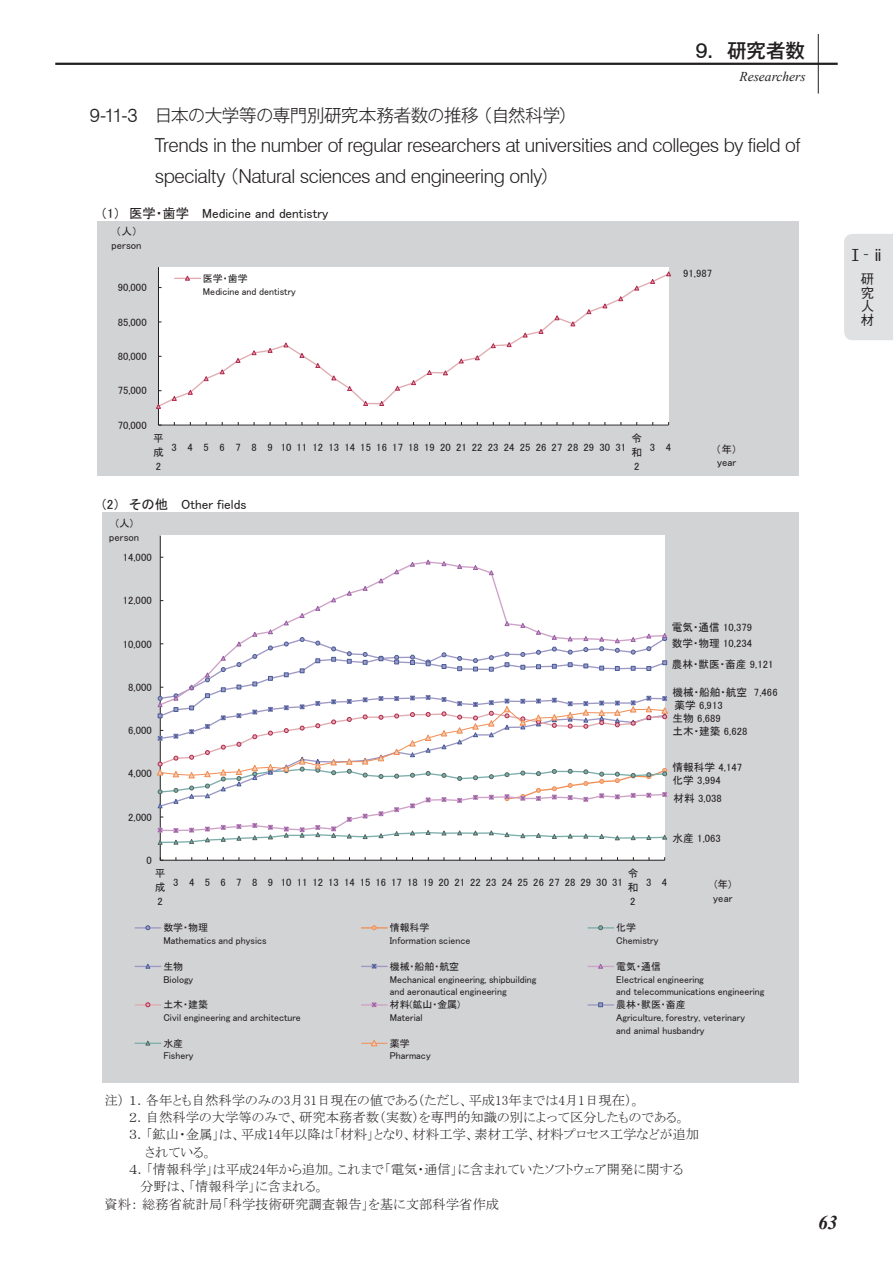
<style>
.page{position:relative;width:893px;height:1263px;background:#fff}
.page>*{position:absolute;margin:0;border:0;box-sizing:border-box;transform-origin:0 0}
.t1{font:500 19.5px "Gothic MB101 Pro";color:#231f20}
.t2{font:italic 700 19.5px "Times New Roman";color:#231f20}
.t3{font:300 19.35px/30.8px "Swiss 721 BT";letter-spacing:-.02em;color:#231f20}
.t4{font:300 17.55px "Gothic MB101 Pro";letter-spacing:-.03em;color:#231f20}
.t5{font:500 16.5px "Gothic BBB Pro";color:#231f20}
.t6{font:italic 13.5px "Times New Roman";color:#231f20}
.t7{font:500 13.5px/13.5px "Gothic BBB Pro";color:#231f20;text-align:justify}
.t8{font:13.35px/17.4px "MS P Mincho";color:#231f20}
.t9{font:13.35px "MS P Gothic";color:#231f20}
.t10{font:10.65px/13.8px "MS P Gothic";letter-spacing:.01em;color:#231f20;text-align:justify}
.t11{font:9.9px/12.8px "MS P Gothic";color:#231f20}
.s1{font-family:"Swiss 721 BT";font-weight:400;font-size:21.45px}
.s2{font-family:"Swiss 721 BT";font-size:19.35px}
.s3{font-family:"Gothic MB101 Pro";font-size:17.55px}
.s4{color:#fff}
.s5{font-family:"Adobe Myungjo Std"}
</style>
<div class="page">
<div style="left:102px;top:512px;width:697px;height:571px;background:#d2d3d5"></div>
<div style="left:160px;top:536px;width:505px;height:324px;background:#fff"></div>
<hr style="left:160px;top:536px;width:1px;height:324px;background:#231f20">
<hr style="left:160px;top:860px;width:505px;height:1px;background:#231f20">
<svg style="left:157px;top:557px;width:509px;height:288px"></svg>
<svg style="left:440px;top:729px;width:8px;height:8px"></svg>
<svg style="left:455px;top:726px;width:9px;height:19px"></svg>
<svg style="left:471px;top:715px;width:9px;height:23px"></svg>
<svg style="left:487px;top:699px;width:9px;height:39px"></svg>
<svg style="left:503px;top:698px;width:8px;height:20px"></svg>
<svg style="left:518px;top:716px;width:9px;height:14px"></svg>
<svg style="left:534px;top:714px;width:9px;height:13px"></svg>
<svg style="left:550px;top:713px;width:9px;height:15px"></svg>
<svg style="left:566px;top:700px;width:8px;height:28px"></svg>
<svg style="left:581px;top:700px;width:9px;height:29px"></svg>
<svg style="left:597px;top:700px;width:9px;height:25px"></svg>
<svg style="left:613px;top:700px;width:9px;height:27px"></svg>
<svg style="left:629px;top:699px;width:8px;height:14px"></svg>
<svg style="left:644px;top:695px;width:9px;height:26px"></svg>
<svg style="left:660px;top:695px;width:8px;height:24px"></svg>
<svg style="left:135px;top:925px;width:26px;height:5px"></svg>
<svg style="left:362px;top:925px;width:25px;height:5px"></svg>
<svg style="left:588px;top:925px;width:26px;height:5px"></svg>
<svg style="left:135px;top:963px;width:26px;height:6px"></svg>
<svg style="left:362px;top:963px;width:25px;height:6px"></svg>
<svg style="left:588px;top:963px;width:26px;height:6px"></svg>
<svg style="left:135px;top:1002px;width:26px;height:5px"></svg>
<svg style="left:362px;top:1002px;width:25px;height:6px"></svg>
<svg style="left:588px;top:1002px;width:26px;height:5px"></svg>
<hr style="left:135px;top:1042px;width:26px;height:2px;background:#7caead">
<svg style="left:144px;top:1040px;width:7px;height:6px"></svg>
<svg style="left:362px;top:1040px;width:25px;height:7px"></svg>
<div style="left:97px;top:221px;width:702px;height:255px;background:#d2d3d5"></div>
<div style="left:158px;top:267px;width:511px;height:158px;background:#fff"></div>
<hr style="left:158px;top:267px;width:1px;height:158px;background:#231f20">
<hr style="left:158px;top:425px;width:511px;height:1px;background:#231f20">
<svg style="left:159px;top:275px;width:506px;height:131px"></svg>
<svg style="left:156px;top:403px;width:6px;height:6px"></svg>
<svg style="left:171px;top:395px;width:7px;height:6px"></svg>
<svg style="left:187px;top:389px;width:7px;height:6px"></svg>
<svg style="left:203px;top:375px;width:7px;height:7px"></svg>
<svg style="left:219px;top:368px;width:7px;height:7px"></svg>
<svg style="left:234px;top:357px;width:8px;height:6px"></svg>
<svg style="left:250px;top:349px;width:8px;height:7px"></svg>
<svg style="left:266px;top:347px;width:8px;height:6px"></svg>
<svg style="left:282px;top:342px;width:8px;height:6px"></svg>
<svg style="left:298px;top:352px;width:8px;height:6px"></svg>
<svg style="left:314px;top:362px;width:7px;height:6px"></svg>
<svg style="left:330px;top:375px;width:7px;height:6px"></svg>
<svg style="left:346px;top:385px;width:7px;height:6px"></svg>
<svg style="left:362px;top:400px;width:7px;height:6px"></svg>
<svg style="left:378px;top:400px;width:7px;height:6px"></svg>
<svg style="left:394px;top:385px;width:7px;height:6px"></svg>
<svg style="left:410px;top:379px;width:7px;height:7px"></svg>
<svg style="left:426px;top:369px;width:7px;height:6px"></svg>
<svg style="left:442px;top:370px;width:7px;height:6px"></svg>
<svg style="left:458px;top:358px;width:7px;height:6px"></svg>
<svg style="left:474px;top:354px;width:7px;height:7px"></svg>
<svg style="left:490px;top:342px;width:7px;height:7px"></svg>
<svg style="left:506px;top:341px;width:7px;height:7px"></svg>
<svg style="left:522px;top:332px;width:7px;height:6px"></svg>
<svg style="left:537px;top:328px;width:8px;height:6px"></svg>
<svg style="left:553px;top:314px;width:8px;height:7px"></svg>
<svg style="left:569px;top:321px;width:7px;height:6px"></svg>
<svg style="left:585px;top:308px;width:7px;height:7px"></svg>
<svg style="left:601px;top:303px;width:7px;height:6px"></svg>
<svg style="left:617px;top:295px;width:7px;height:7px"></svg>
<svg style="left:633px;top:285px;width:7px;height:6px"></svg>
<svg style="left:649px;top:278px;width:7px;height:6px"></svg>
<svg style="left:665px;top:271px;width:6px;height:6px"></svg>
<svg style="left:175px;top:275px;width:25px;height:6px"></svg>
<hr style="left:55px;top:63px;width:783px;height:2px;background:#231f20">
<hr style="left:818px;top:34px;width:1px;height:60px;background:#231f20">
<div style="left:844px;top:234px;width:49px;height:106px;background:#e0e1e3"></div>
<h1 class="t1" style="left:696px;top:35px;width:111px"><span class="s1">9</span>．研究者数</h1>
<h3 class="t6" style="left:739px;top:67px;width:68px">Researchers</h3>
<h3 class="t4" style="left:90px;top:100px;width:488px"><span class="s2">9-11-3</span> 日本の大学等の専門別研究本務者数の推移（自然科学）</h3>
<h2 class="t3" style="left:155px;top:130px;width:647px">Trends in the number of regular researchers at universities and colleges by field of specialty <span class="s3">（</span>Natural sciences and engineering only<span class="s3">）</span></h2>
<h3 class="t9" style="left:100px;top:207px;width:230px">（1）　医学・歯学　 Medicine and dentistry</h3>
<p class="t10" style="left:112px;top:225px;width:31px;text-align:center">（人）person</p>
<p class="t10" style="left:118px;top:281px;width:30px">90,000</p>
<p class="t10" style="left:118px;top:315px;width:30px">85,000</p>
<p class="t10" style="left:118px;top:349px;width:30px">80,000</p>
<p class="t10" style="left:118px;top:384px;width:30px">75,000</p>
<p class="t10" style="left:118px;top:418px;width:30px">70,000</p>
<p class="t11" style="left:203px;top:272px;width:94px">医学・歯学<br>Medicine and dentistry</p>
<p class="t10" style="left:153px;top:431px;width:12px">平成2</p>
<p class="t10" style="left:172px;top:440px;width:456px">3 4 5 6 7 8 9 10111213141516171819202122232425262728293031</p>
<p class="t10" style="left:631px;top:431px;width:12px">令和2</p>
<p class="t10" style="left:650px;top:440px;width:23px">3 4</p>
<h3 class="t9" style="left:100px;top:497px;width:148px">（2）　その他　 Other fields</h3>
<p class="t10" style="left:109px;top:516px;width:31px;text-align:center">(人) person</p>
<p class="t10" style="left:123px;top:550px;width:30px">14,000</p>
<p class="t10" style="left:683px;top:266px;width:31px">91,987</p>
<p class="t10" style="left:716px;top:442px;width:23px">（年）year</p>
<p class="t10" style="left:123px;top:594px;width:30px">12,000</p>
<p class="t10" style="left:123px;top:637px;width:30px">10,000</p>
<p class="t10" style="left:128px;top:680px;width:25px">8,000</p>
<p class="t10" style="left:128px;top:723px;width:25px">6,000</p>
<p class="t10" style="left:128px;top:767px;width:25px">4,000</p>
<p class="t10" style="left:128px;top:810px;width:25px">2,000</p>
<p class="t10" style="left:146px;top:853px;width:7px">0</p>
<p class="t10" style="left:672px;top:621px;width:82px">電気・通信 10,379</p>
<p class="t10" style="left:672px;top:636px;width:82px">数学・物理 10,234</p>
<p class="t10" style="left:672px;top:657px;width:103px">農林・獣医・畜産 9,121</p>
<p class="t10" style="left:673px;top:685px;width:107px">機械・船舶・航空 7,466</p>
<p class="t10" style="left:674px;top:698px;width:50px">薬学 6,913</p>
<p class="t10" style="left:673px;top:711px;width:50px">生物 6,689</p>
<p class="t10" style="left:673px;top:725px;width:76px">土木・建築 6,628</p>
<p class="t10" style="left:673px;top:760px;width:71px">情報科学 4,147</p>
<p class="t10" style="left:673px;top:773px;width:50px">化学 3,994</p>
<p class="t10" style="left:673px;top:791px;width:50px">材料 3,038</p>
<p class="t10" style="left:673px;top:831px;width:50px">水産 1,063</p>
<p class="t10" style="left:155px;top:866px;width:12px">平成2</p>
<p class="t10" style="left:173px;top:875px;width:451px">3 4 5 6 7 8 9 10111213141516171819202122232425262728293031</p>
<p class="t10" style="left:628px;top:866px;width:12px">令和2</p>
<p class="t10" style="left:646px;top:875px;width:22px">3 4</p>
<p class="t10" style="left:713px;top:877px;width:21px">(年) year</p>
<p class="t11" style="left:163px;top:921px;width:105px">数学・物理<br>Mathematics and physics</p>
<p class="t11" style="left:390px;top:921px;width:82px">情報科学<br>Information science</p>
<p class="t11" style="left:616px;top:921px;width:44px">化学<br>Chemistry</p>
<p class="t11" style="left:163px;top:960px;width:31px">生物<br>Biology</p>
<p class="t11" style="left:390px;top:960px;width:148px">機械・船舶・航空<br>Mechanical engineering, shipbuilding and aeronautical engineering</p>
<p class="t11" style="left:616px;top:960px;width:150px">電気・通信<br>Electrical engineering<br>and telecommunications engineering</p>
<p class="t11" style="left:163px;top:998px;width:139px">土木・建築<br>Civil engineering and architecture</p>
<p class="t11" style="left:390px;top:998px;width:72px">材料(鉱山・金属)<br>Material</p>
<p class="t11" style="left:616px;top:998px;width:130px">農林・獣医・畜産<br>Agriculture, forestry, veterinary and animal husbandry</p>
<p class="t11" style="left:163px;top:1037px;width:32px">水産<br>Fishery</p>
<p class="t11" style="left:390px;top:1037px;width:42px">薬学<br>Pharmacy</p>
<h3 class="t8" style="left:105px;top:1091px;width:596px">注）１．各年とも自然科学のみの3月31日現在の値である（ただし、平成13年までは4月1日現在）。<br><span class="s4">注）</span>２．自然科学の大学等のみで、研究本務者数（実数）を専門的知識の別によって区分したものである。<span class="s4">注）</span>３．「鉱山・金属」は、平成14年以降は「材料」となり、材料工学、素材工学、材料プロセス工学などが追加<span class="s4">注）２.</span> されている。</h3>
<h3 class="t8" style="left:129px;top:1160px;width:556px">４．「情報科学」は平成24年から追加。これまで「電気・通信」に含まれていたソフトウェア開発に関する</h3>
<h3 class="t8" style="left:140px;top:1178px;width:186px">分野は、「情報科学」に含まれる。</h3>
<h3 class="t8" style="left:105px;top:1195px;width:396px">資料：総務省統計局「科学技術研究調査報告」を基に文部科学省作成</h3>
<h1 class="t2" style="left:818px;top:1208px;width:21px">63</h1>
<h3 class="t5" style="left:847px;top:242px;width:36px">Ⅰ<span class="s5">－</span> ii</h3>
<h3 class="t7" style="left:861px;top:271px;width:14px">研究人材</h3>
</div>
